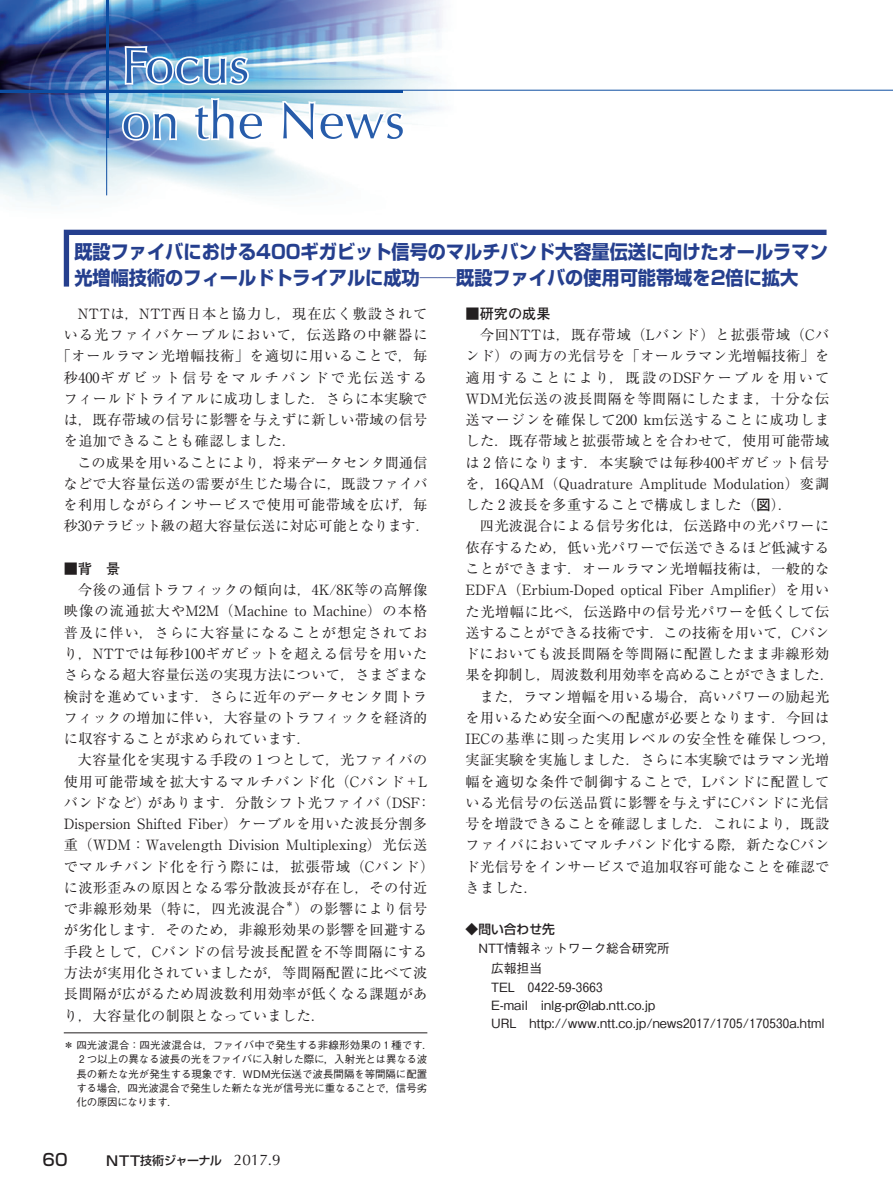
<style>
.page{position:relative;width:893px;height:1191px;background:#fff}
.page>*{position:absolute;margin:0;border:0;box-sizing:border-box;transform-origin:0 0}
.t1{font:700 19.2px/25.5px "Shin Go Pr 6";color:#253f8e;scale:.95 1}
.t2{font:500 16.5px "Shin Go Pr 6";color:#231f20}
.t3{font:14.1px/21.3px "Ryumin Pr 6";letter-spacing:.03em;color:#231f20;text-align:justify}
.t4{font:14.1px "Ryumin Pr 6 N";letter-spacing:.03em;color:#231f20}
.t5{font:14.1px "Ryumin Pr 6";letter-spacing:.005em;color:#231f20}
.t6{font:14.1px "Ryumin Pr 6";color:#231f20}
.t7{font:14.1px "Ryumin Pr 6 N";color:#231f20}
.t8{font:14.1px "Ryumin Pr 6";letter-spacing:.07em;color:#231f20}
.t9{font:14.1px "Ryumin Pr 6 N";letter-spacing:.07em;color:#231f20}
.t10{font:14.1px "Ryumin Pr 6 N";letter-spacing:.05em;color:#231f20}
.t11{font:14.1px "Ryumin Pr 6";letter-spacing:.05em;color:#231f20}
.t12{font:14.1px "Ryumin Pr 6 N";letter-spacing:.075em;color:#231f20}
.t13{font:14.1px "Ryumin Pr 6 N";letter-spacing:.165em;color:#231f20}
.t14{font:700 14.1px "Futo Go B101 Pr 6";color:#231f20}
.t15{font:500 12.75px/18.6px "Gothic BBB Pr 6";color:#231f20}
.t16{font:500 12.75px "Shin Go Pr 6";color:#231f20}
.t17{font:500 12px "Shin Go Pro";letter-spacing:-.05em;color:#231f20}
.t18{font:500 10.5px/14.2px "Gothic BBB Pr 6";letter-spacing:-.005em;color:#231f20}
.t19{font:8.25px "Ryumin Pr 6";color:#231f20}
.s1{font-size:13.05px}
.s2{font-family:"Shin Go Pr 6";font-weight:400}
.s3{font-size:13.5px}
.s4{font-family:"Optima";font-weight:400;font-size:15.3px}
.s5{font-family:"Ryumin Pr 6"}
.s6{font-family:"Shin Go Pr 6";font-weight:500}
</style>
<div class="page">
<hr style="left:64px;top:1032px;width:363px;height:1px;background:#231f20">
<svg style="left:577px;top:1000px;width:11px;height:11px"></svg>
<img style="left:0;top:0;width:459px;height:205px">
<hr style="left:0;top:90px;width:893px;height:1px;background:#0d4da1">
<hr style="left:0;top:90px;width:403px;height:2px;background:#0d4da1">
<hr style="left:107px;top:0;width:2px;height:138px;background:#0d4da1">
<hr style="left:106px;top:0;width:1px;height:195px;background:#0d4da1">
<svg style="left:123px;top:44px;width:129px;height:44px;background:#709fce"></svg>
<svg style="left:120px;top:109px;width:60px;height:34px"></svg>
<svg style="left:192px;top:96px;width:74px;height:47px"></svg>
<svg style="left:280px;top:99px;width:127px;height:44px"></svg>
<svg style="left:63px;top:229px;width:764px;height:58px"></svg>
<h1 class="t1" style="left:74px;top:239px;width:795px">既設ファイバにおける400ギガビット信号のマルチバンド大容量伝送に向けたオールラマン光増幅技術のフィールドトライアルに成功──既設ファイバの使用可能帯域を2倍に拡大</h1>
<p class="t9" style="left:78px;top:302px;width:351px">NTTは，NTT西日本と協力し，現在広く敷設されて</p>
<p class="t12" style="left:64px;top:323px;width:365px">いる光ファイバケーブルにおいて，伝送路の中継器に</p>
<p class="t10" style="left:57px;top:345px;width:372px">「オールラマン光増幅技術」を適切に用いることで，毎</p>
<p class="t13" style="left:64px;top:366px;width:365px">秒400ギガビット信号をマルチバンドで光伝送する</p>
<p class="t4" style="left:64px;top:387px;width:365px">フィールドトライアルに成功しました．さらに本実験で</p>
<p class="t4" style="left:64px;top:409px;width:365px">は，既存帯域の信号に影響を与えずに新しい帯域の信号</p>
<p class="t4" style="left:64px;top:430px;width:234px">を追加できることも確認しました．</p>
<p class="t3" style="left:63px;top:451px;width:368px;text-align:left;text-indent:14px">この成果を用いることにより，将来データセンタ間通信などで大容量伝送の需要が生じた場合に，既設ファイバを利用しながらインサービスで使用可能帯域を広げ，毎秒30テラビット級の超大容量伝送に対応可能となります．</p>
<p class="t14" style="left:64px;top:557px;width:58px">■背　景</p>
<p class="t3" style="left:64px;top:578px;width:365px;text-indent:14px">今後の通信トラフィックの傾向は，4K/8K等の高解像映像の流通拡大やM2M（Machine to Machine）の本格普及に伴い，さらに大容量になることが想定されており，NTTでは毎秒100ギガビットを超える信号を用いたさらなる超大容量伝送の実現方法について，さまざまな検討を進めています．さらに近年のデータセンタ間トラフィックの増加に伴い，大容量のトラフィックを経済的に収容することが求められています．</p>
<p class="t3" style="left:64px;top:748px;width:372px;text-align:left;text-indent:14px">大容量化を実現する手段の 1 つとして，光ファイバの使用可能帯域を拡大するマルチバンド化（Cバンド<span class="s1">＋</span>Lバンドなど）があります．分散シフト光ファイバ（DSF：<br>Dispersion Shifted Fiber）ケーブルを用いた波長分割多重（WDM：Wavelength Division Multiplexing）光伝送でマルチバンド化を行う際には，拡張帯域（Cバンド）に波形歪みの原因となる零分散波長が存在し，その付近で非線形効果（特に，四光波混合</p>
<p class="t19" style="left:286px;top:897px;width:10px">＊</p>
<p class="t3" style="left:64px;top:897px;width:365px;text-indent:231px">）の影響により信号が劣化します．そのため，非線形効果の影響を回避する手段として，Cバンドの信号波長配置を不等間隔にする方法が実用化されていましたが，等間隔配置に比べて波長間隔が広がるため周波数利用効率が低くなる課題があり，大容量化の制限となっていました．</p>
<p class="t18" style="left:76px;top:1037px;width:358px;text-indent:-13px"><span class="s2">＊</span> 四光波混合：四光波混合は，ファイバ中で発生する非線形効果の１種です．２つ以上の異なる波長の光をファイバに入射した際に，入射光とは異なる波長の新たな光が発生する現象です．WDM光伝送で波長間隔を等間隔に配置する場合，四光波混合で発生した新たな光が信号光に重なることで，信号劣化の原因になります．</p>
<p class="t2" style="left:43px;top:1145px;width:27px">60</p>
<p class="t17" style="left:106px;top:1150px;width:176px"><span class="s3">NTT</span>技術ジャーナル　<span class="s4">2017.9</span></p>
<p class="t14" style="left:466px;top:302px;width:86px">■研究の成果</p>
<p class="t3" style="left:466px;top:323px;width:365px;text-indent:14px">今回NTTは，既存帯域（Lバンド）と拡張帯域（Cバンド）の両方の光信号を「オールラマン光増幅技術」を適用することにより，既設のDSFケーブルを用いてWDM光伝送の波長間隔を等間隔にしたまま，十分な伝送マージンを確保して200 km伝送することに成功しました．既存帯域と拡張帯域とを合わせて，使用可能帯域は 2 倍になります．本実験では毎秒400ギガビット信号</p>
<p class="t7" style="left:466px;top:472px;width:365px"><span class="s5">を，16QAM（</span>Quadrature Amplitude Modulation<span class="s5">）変調</span></p>
<p class="t3" style="left:466px;top:493px;width:328px">した 2 波長を多重することで構成しました（<span class="s6">図</span>）．</p>
<p class="t3" style="left:480px;top:515px;width:351px">四光波混合による信号劣化は，伝送路中の光パワーに</p>
<p class="t3" style="left:466px;top:536px;width:365px">依存するため，低い光パワーで伝送できるほど低減する</p>
<p class="t3" style="left:466px;top:557px;width:365px">ことができます．オールラマン光増幅技術は，一般的な</p>
<p class="t6" style="left:466px;top:579px;width:365px">EDFA（Erbium-Doped optical Fiber Amplifier）を用い</p>
<p class="t3" style="left:466px;top:600px;width:365px">た光増幅に比べ，伝送路中の信号光パワーを低くして伝</p>
<p class="t5" style="left:465px;top:621px;width:365px">送することができる技術です．この技術を用いて，Cバン</p>
<p class="t3" style="left:465px;top:642px;width:366px">ドにおいても波長間隔を等間隔に配置したまま非線形効</p>
<p class="t5" style="left:465px;top:664px;width:370px">果を抑制し，周波数利用効率を高めることができました．</p>
<p class="t3" style="left:480px;top:685px;width:351px">また，ラマン増幅を用いる場合，高いパワーの励起光</p>
<p class="t3" style="left:466px;top:706px;width:365px">を用いるため安全面への配慮が必要となります．今回は</p>
<p class="t8" style="left:466px;top:728px;width:372px">IECの基準に則った実用レベルの安全性を確保しつつ，</p>
<p class="t3" style="left:466px;top:748px;width:365px">実証実験を実施しました．さらに本実験ではラマン光増</p>
<p class="t11" style="left:466px;top:770px;width:365px">幅を適切な条件で制御することで，Lバンドに配置して</p>
<p class="t3" style="left:466px;top:791px;width:365px">いる光信号の伝送品質に影響を与えずにCバンドに光信</p>
<p class="t3" style="left:466px;top:812px;width:365px">号を増設できることを確認しました．これにより，既設</p>
<p class="t3" style="left:466px;top:834px;width:365px">ファイバにおいてマルチバンド化する際，新たなCバン</p>
<p class="t3" style="left:466px;top:855px;width:365px">ド光信号をインサービスで追加収容可能なことを確認で</p>
<p class="t3" style="left:466px;top:876px;width:74px">きました．</p>
<p class="t16" style="left:466px;top:919px;width:91px">◆問い合わせ先</p>
<p class="t15" style="left:491px;top:938px;width:335px;text-indent:-13px">NTT情報ネットワーク総合研究所<br>広報担当<br>TEL　0422-59-3663<br>E-mail　inlg-pr lab.ntt.co.jp<br>URL　http://www.ntt.co.jp/news201 7/1 705/1 70530a.html</p>
</div>
